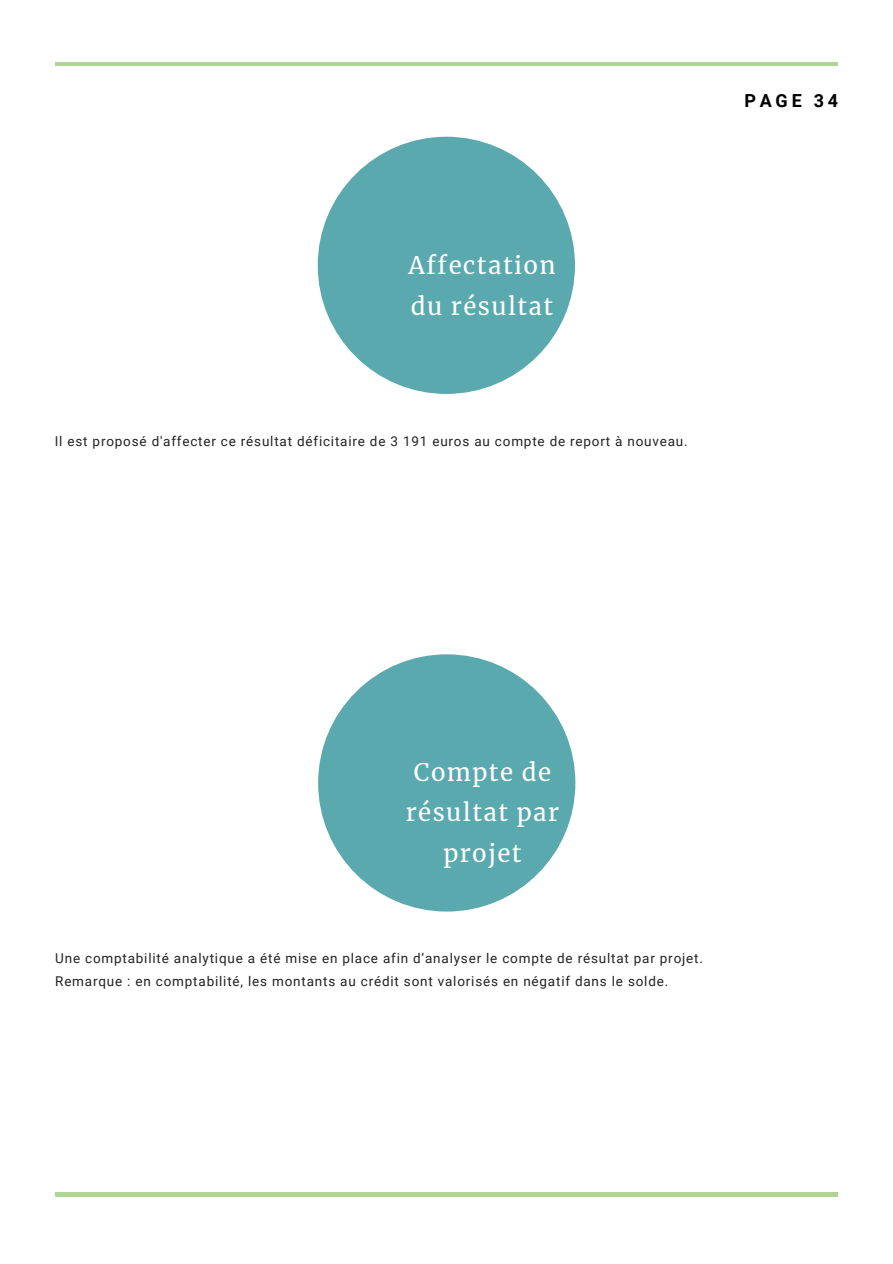
<style>
.page{position:relative;width:893px;height:1264px;background:#fff}
.page>*{position:absolute;margin:0;border:0;box-sizing:border-box;transform-origin:0 0}
.t1{font:24px/40.5px "Merriweather";letter-spacing:.06em;color:#fff;text-align:center}
.t2{font:700 18px "Roboto";letter-spacing:.21em;color:#000}
.t3{font:13.5px "Roboto";letter-spacing:.06em;color:#222}
</style>
<div class="page">
<hr style="left:55px;top:62px;width:782px;height:4px;background:#afd595">
<hr style="left:55px;top:1192px;width:782px;height:4px;background:#afd595">
<div style="left:318px;top:137px;width:257px;height:257px;background:#59a9af;border-radius:50%"></div>
<div style="left:318px;top:654px;width:257px;height:257px;background:#59a9af;border-radius:50%"></div>
<p class="t2" style="left:744px;top:90px;width:95px">PAGE 34</p>
<p class="t1" style="left:408px;top:245px;width:148px">Affectation</p>
<p class="t1" style="left:411px;top:286px;width:144px">du résultat</p>
<p class="t3" style="left:55px;top:433px;width:634px">Il est proposé d'affecter ce résultat déficitaire de 3 191 euros au compte de report à nouveau.</p>
<p class="t1" style="left:406px;top:751px;width:155px">Compte de résultat par projet</p>
<p class="t3" style="left:55px;top:950px;width:649px">Une comptabilité analytique a été mise en place afin d’analyser le compte de résultat par projet.</p>
<p class="t3" style="left:55px;top:973px;width:614px">Remarque : en comptabilité, les montants au crédit sont valorisés en négatif dans le solde.</p>
</div>
